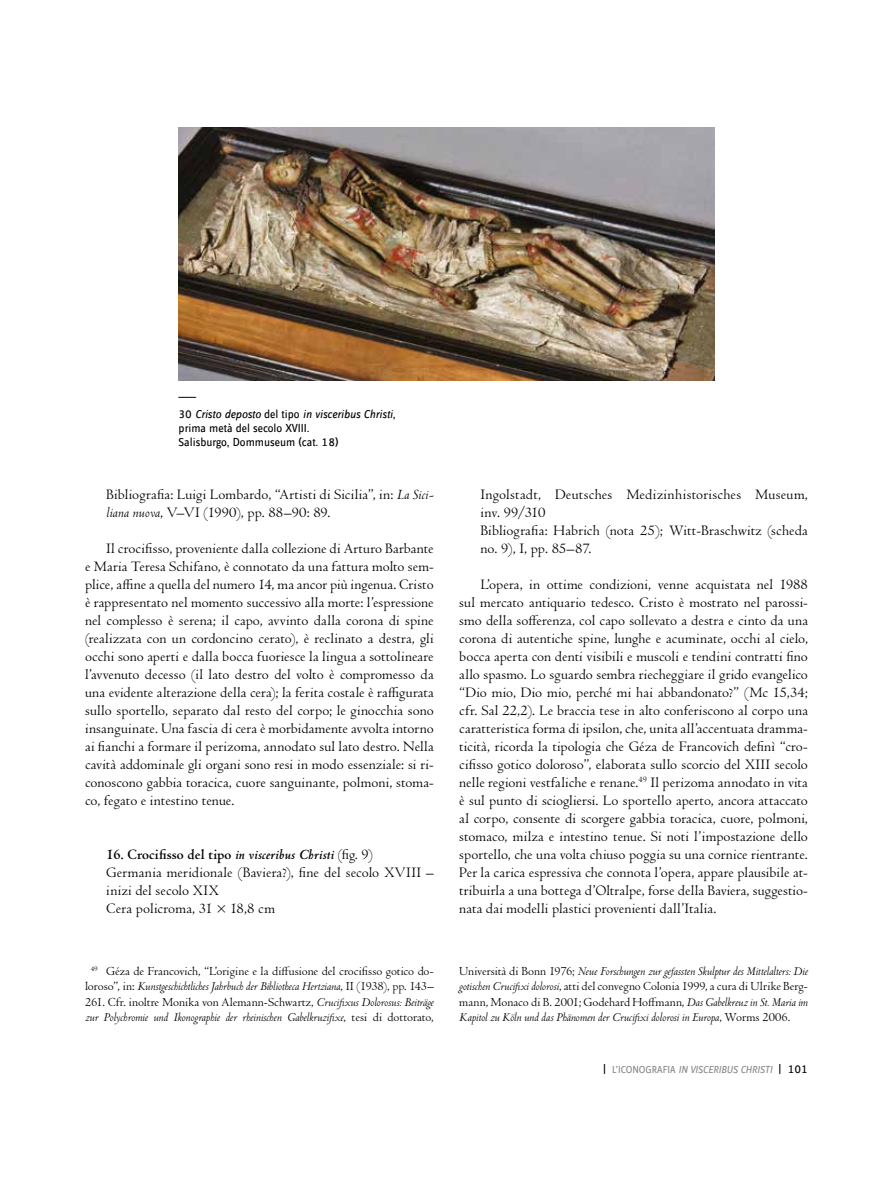
<style>
.page{position:relative;width:893px;height:1191px;background:#fff}
.page>*{position:absolute;margin:0;border:0;box-sizing:border-box;transform-origin:0 0}
.t1{font:15px/18px "Centaur MT Pro";letter-spacing:.01em;color:#000}
.t2{font:12.75px/15.3px "Centaur MT Pro";color:#000;text-align:center}
.t3{font:italic 12.75px/15.3px "Centaur MT Pro";letter-spacing:-.005em;color:#000;text-align:justify}
.t4{font:12px/14.4px "Zine Sans Display Offc";color:#000}
.t5{font:italic 12px/23px "Zine Sans Display Offc";letter-spacing:-.005em;color:#000}
.t6{font:italic 10.5px "Zine Sans Display Offc";color:#878787}
.s1{font-style:normal}
.s2{font-style:italic}
.s3{font-weight:700}
.s4{font-weight:700;font-style:italic}
.s5{font-style:normal;font-size:12px;color:#000}
</style>
<div class="page">
<img style="left:179px;top:128px;width:535px;height:253px">
<p class="t5" style="left:179px;top:380px;width:219px"><span class="s1">____<br>30</span> Cristo deposto <span class="s1">del tipo</span> in visceribus Christi<span class="s1">,</span></p>
<p class="t4" style="left:179px;top:421px;width:161px">prima metà del secolo XVIII.<br>Salisburgo, Dommuseum (cat. 18)</p>
<p class="t1" style="left:106px;top:485px;width:329px">Bibliografia: Luigi Lombardo, “Artisti di Sicilia”, in: <span class="s2">La Sici&shy;liana nuova</span>, V–VI (1990), pp. 88–90: 89.</p>
<p class="t1" style="left:85px;top:539px;width:350px;text-align:justify;text-indent:21px">Il crocifisso, proveniente dalla collezione di Arturo Barbante e Maria Teresa Schifano, è connotato da una fattura molto sem&shy;plice, affine a quella del numero 14, ma ancor più ingenua. Cristo è rappresentato nel momento successivo alla morte: l’espressione nel complesso è serena; il capo, avvinto dalla corona di spine (realizzata con un cordoncino cerato), è reclinato a destra, gli occhi sono aperti e dalla bocca fuoriesce la lingua a sottolineare l’avvenuto decesso (il lato destro del volto è compromesso da una evidente alterazione della cera); la ferita costale è raffigurata sullo sportello, separato dal resto del corpo; le ginocchia sono insanguinate. Una fascia di cera è morbidamente avvolta intorno ai fianchi a formare il perizoma, annodato sul lato destro. Nella cavità addominale gli organi sono resi in modo essenziale: si ri&shy;conoscono gabbia toracica, cuore sanguinante, polmoni, stoma&shy;co, fegato e intestino tenue.</p>
<p class="t1" style="left:106px;top:845px;width:329px"><span class="s3">16. Crocifisso del tipo</span> <span class="s4">in visceribus Christi</span> (fig. 9)<br>Germania meridionale (Baviera?), fine del secolo XVIII – inizi del secolo XIX<br>Cera policroma, 31 × 18,8 cm</p>
<p class="t1" style="left:480px;top:485px;width:329px">Ingolstadt, Deutsches Medizinhistorisches Museum, inv. 99/310<br>Bibliografia: Habrich (nota 25); Witt-Braschwitz (scheda no. 9), I, pp. 85–87.</p>
<p class="t1" style="left:459px;top:575px;width:350px;text-align:justify;text-indent:21px">L’opera, in ottime condizioni, venne acquistata nel 1988 sul mercato antiquario tedesco. Cristo è mostrato nel parossi&shy;smo della sofferenza, col capo sollevato a destra e cinto da una corona di autentiche spine, lunghe e acuminate, occhi al cielo, bocca aperta con denti visibili e muscoli e tendini contratti fino allo spasmo. Lo sguardo sembra riecheggiare il grido evangelico “Dio mio, Dio mio, perché mi hai abbandonato?” (Mc 15,34; cfr. Sal 22,2). Le braccia tese in alto conferiscono al corpo una caratteristica forma di ipsilon, che, unita all’accentuata dramma&shy;ticità, ricorda la tipologia che Géza de Francovich definì “cro&shy;cifisso gotico doloroso”, elaborata sullo scorcio del XIII secolo nelle regioni vestfaliche e renane.<sup>49</sup> Il perizoma annodato in vita è sul punto di sciogliersi. Lo sportello aperto, ancora attaccato al corpo, consente di scorgere gabbia toracica, cuore, polmoni, stomaco, milza e intestino tenue. Si noti l’impostazione dello sportello, che una volta chiuso poggia su una cornice rientrante.<br>Per la carica espressiva che connota l’opera, appare plausibile at&shy;tribuirla a una bottega d’Oltralpe, forse della Baviera, suggestio&shy;nata dai modelli plastici provenienti dall’Italia.</p>
<p class="t2" style="left:85px;top:963px;width:350px"><sup>49</sup> Géza de Francovich, “L’origine e la diffusione del crocifisso gotico do&shy;loroso”, in: <span class="s2">Kunstgeschichtliches Jahrbuch der Bibliotheca Hertziana</span>, II (1938), pp. 143– 261. Cfr. inoltre Monika von Alemann-Schwartz, <span class="s2">Crucifixus Dolorosus: Beiträge zur Polychromie und Ikonographie der rheinischen Gabelkruzifixe</span>, tesi di dottorato,</p>
<p class="t3" style="left:459px;top:963px;width:350px"><span class="s1">Università di Bonn 1976;</span> Neue Forschungen zur gefassten Skulptur des Mittelalters: Die gotischen Crucifixi dolorosi<span class="s1">, atti del convegno Colonia 1999, a cura di Ulrike Berg&shy;mann, Monaco di B. 2001; Godehard Hoffmann,</span> Das Gabelkreuz in St. Maria im Kapitol zu Köln und das Phänomen der Crucifixi dolorosi in Europa<span class="s1">, Worms 2006.</span></p>
<p class="t6" style="left:603px;top:1064px;width:206px"><span class="s5">|</span> <span class="s1">L’ICONOGRAFIA</span> IN VISCERIBUS CHRISTI <span class="s5">| 101</span></p>
</div>
